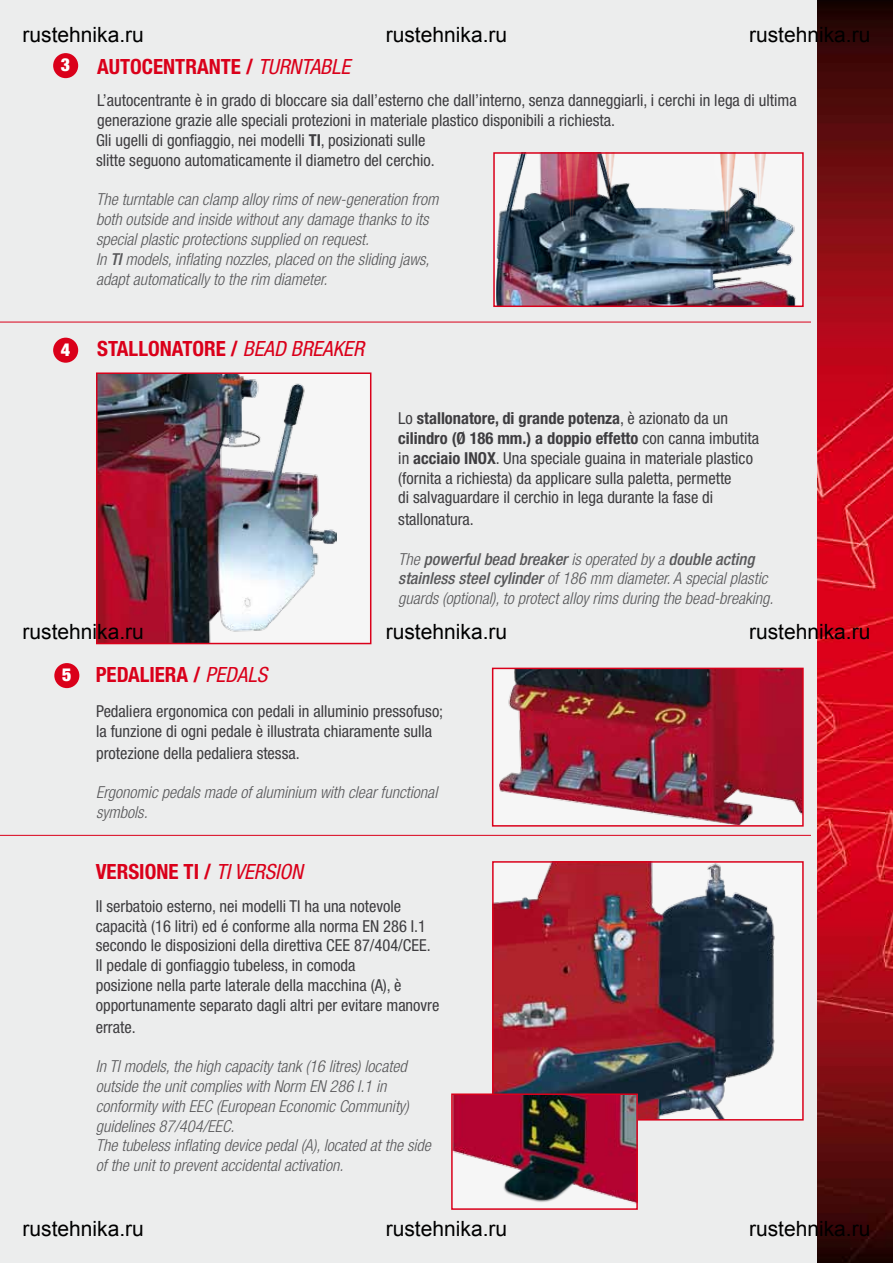
<style>
.page{position:relative;width:893px;height:1263px;background:#fff}
.page>*{position:absolute;margin:0;border:0;box-sizing:border-box;transform-origin:0 0}
.t1{font:700 condensed 21px "Helvetica Neue LT Std";color:#da001a}
.t2{font:900 condensed 18px "Helvetica Neue LT Std";color:#fff}
.t3{font:condensed 16.5px/19.8px "Helvetica Neue LT Std";color:#3e3d40}
.t4{font:italic 300 condensed 16.5px/19.8px "Helvetica Neue LT Std";color:#58585a}
.s1{font-weight:400;font-style:italic}
.s2{font-weight:700}
.s3{font-weight:500}
</style>
<div class="page">
<div style="left:0;top:0;width:818px;height:1263px;background:#eceded"></div>
<img style="left:818px;top:0;width:75px;height:1263px">
<img style="left:497px;top:155px;width:299px;height:149px">
<svg style="left:542px;top:155px;width:61px;height:83px;background:#5c5063"></svg>
<svg style="left:560px;top:155px;width:22px;height:77px;background:#883e4f"></svg>
<svg style="left:580px;top:155px;width:61px;height:56px"></svg>
<svg style="left:598px;top:155px;width:22px;height:50px"></svg>
<div style="left:729px;top:153px;width:63px;height:64px;background:#f6f6f6"></div>
<svg style="left:758px;top:155px;width:11px;height:56px"></svg>
<svg style="left:697px;top:155px;width:61px;height:92px"></svg>
<svg style="left:715px;top:155px;width:22px;height:86px"></svg>
<div style="left:493px;top:152px;width:311px;height:155px;border:2px solid #da001a"></div>
<img style="left:500px;top:671px;width:301px;height:153px">
<div style="left:492px;top:668px;width:312px;height:159px;border:2px solid #da001a"></div>
<div style="left:97px;top:373px;width:274px;height:270px;background:#f6f6f6"></div>
<img style="left:99px;top:375px;width:238px;height:266px">
<div style="left:96px;top:372px;width:275px;height:272px;border:2px solid #da001a"></div>
<div style="left:493px;top:862px;width:310px;height:258px;background:#f6f6f6"></div>
<img style="left:495px;top:864px;width:280px;height:253px">
<div style="left:492px;top:861px;width:312px;height:259px;border:2px solid #da001a"></div>
<div style="left:53px;top:53px;width:25px;height:25px;background:#da001a;border-radius:50%"></div>
<div style="left:53px;top:338px;width:25px;height:25px;background:#da001a;border-radius:50%"></div>
<div style="left:54px;top:663px;width:25px;height:25px;background:#da001a;border-radius:50%"></div>
<hr style="left:0;top:322px;width:811px;height:1px;background:#da001a">
<hr style="left:0;top:835px;width:811px;height:1px;background:#da001a">
<img style="left:454px;top:1096px;width:181px;height:107px">
<div style="left:451px;top:1093px;width:187px;height:117px;border:2px solid #da001a"></div>
<p class="t2" style="left:61px;top:54px;width:11px">3</p>
<p class="t1" style="left:97px;top:54px;width:255px">AUTOCENTRANTE / <span class="s1">TURNTABLE</span></p>
<p class="t3" style="left:97px;top:91px;width:701px">L’autocentrante è in grado di bloccare sia dall’esterno che dall’interno, senza danneggiarli, i cerchi in lega di ultima generazione grazie alle speciali protezioni in materiale plastico disponibili a richiesta.</p>
<p class="t3" style="left:96px;top:130px;width:340px">Gli ugelli di gonfiaggio, nei modelli <span class="s2">TI</span>, posizionati sulle slitte seguono automaticamente il diametro del cerchio.</p>
<p class="t4" style="left:96px;top:190px;width:344px">The turntable can clamp alloy rims of new-generation from both outside and inside without any damage thanks to its special plastic protections supplied on request.<br>In <span class="s3">TI</span> models, inflating nozzles, placed on the sliding jaws, adapt automatically to the rim diameter.</p>
<p class="t2" style="left:61px;top:338px;width:11px">4</p>
<p class="t1" style="left:97px;top:336px;width:268px">STALLONATORE / <span class="s1">BEAD BREAKER</span></p>
<p class="t3" style="left:398px;top:408px;width:362px">Lo <span class="s2">stallonatore, di grande potenza</span>, è azionato da un <span class="s2">cilindro (Ø 186 mm.) a doppio effetto</span> con canna imbutita in <span class="s2">acciaio INOX</span>. Una speciale guaina in materiale plastico (fornita a richiesta) da applicare sulla paletta, permette<br>di salvaguardare il cerchio in lega durante la fase di</p>
<p class="t3" style="left:398px;top:509px;width:77px">stallonatura.</p>
<p class="t4" style="left:398px;top:549px;width:377px">The <span class="s3">powerful bead breaker</span> is operated by a <span class="s3">double acting stainless steel cylinder</span> of 186 mm diameter. A special plastic guards (optional), to protect alloy rims during the bead-breaking.</p>
<p class="t2" style="left:62px;top:664px;width:11px">5</p>
<p class="t1" style="left:96px;top:662px;width:173px">PEDALIERA / <span class="s1">PEDALS</span></p>
<p class="t3" style="left:96px;top:701px;width:349px">Pedaliera ergonomica con pedali in alluminio pressofuso; la funzione di ogni pedale è illustrata chiaramente sulla</p>
<p class="t3" style="left:96px;top:743px;width:205px">protezione della pedaliera stessa.</p>
<p class="t4" style="left:96px;top:783px;width:343px">Ergonomic pedals made of aluminium with clear functional symbols.</p>
<p class="t1" style="left:96px;top:859px;width:209px">VERSIONE TI / <span class="s1">TI VERSION</span></p>
<p class="t3" style="left:96px;top:896px;width:345px">Il serbatoio esterno, nei modelli TI ha una notevole capacità (16 litri) ed é conforme alla norma EN 286 I.1 secondo le disposizioni della direttiva CEE 87/404/CEE.<br>Il pedale di gonfiaggio tubeless, in comoda<br>posizione nella parte laterale della macchina (A), è opportunamente separato dagli altri per evitare manovre</p>
<p class="t3" style="left:96px;top:1017px;width:42px">errate.</p>
<p class="t4" style="left:96px;top:1057px;width:337px">In TI models, the high capacity tank (16 litres) located outside the unit complies with Norm EN 286 I.1 in conformity with EEC (European Economic Community) guidelines 87/404/EEC.<br>The tubeless inflating device pedal (A), located at the side of the unit to prevent accidental activation.</p>
</div>
